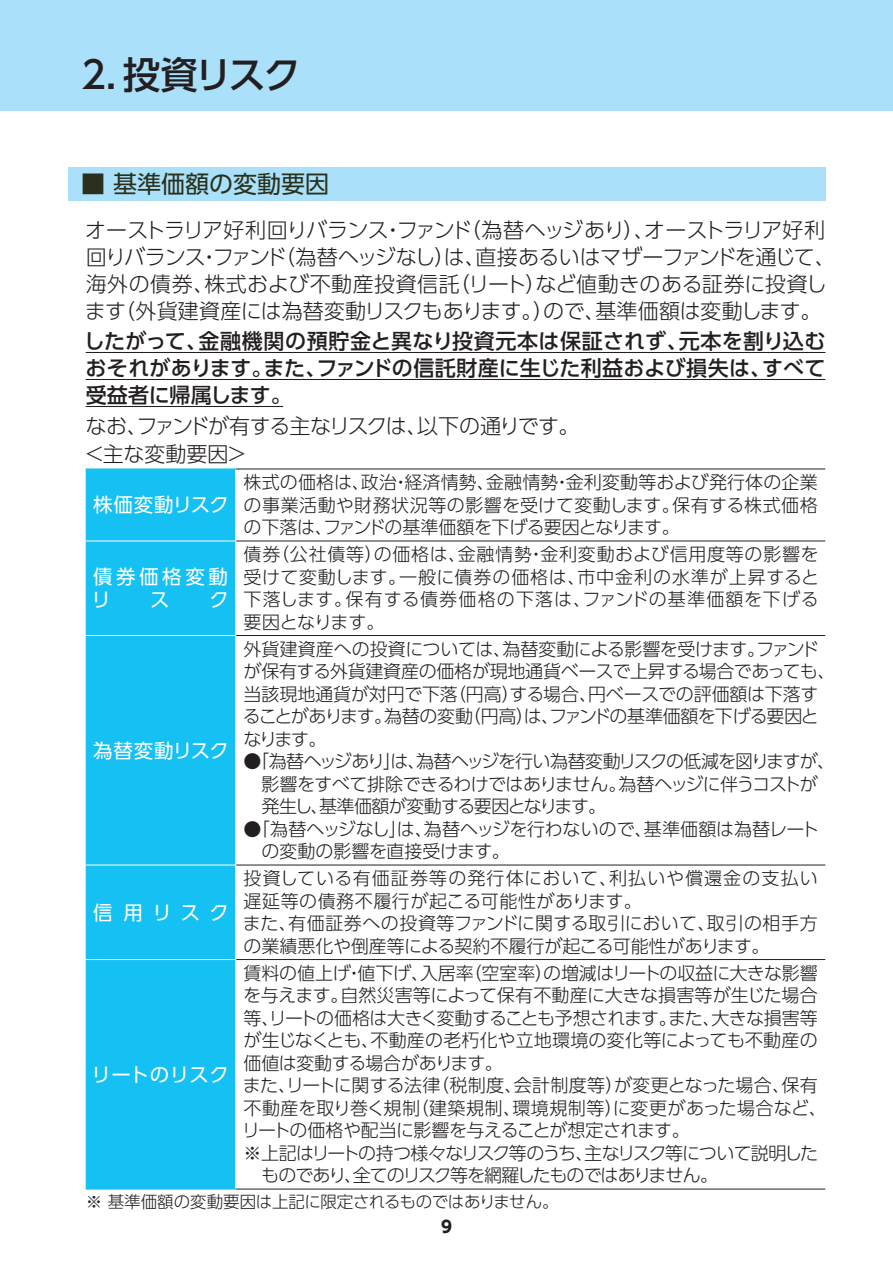
<style>
.page{position:relative;width:893px;height:1263px;background:#fff}
.page>*{position:absolute;margin:0;border:0;box-sizing:border-box;transform-origin:0 0}
.t1{font:500 37.5px "UD Shin Go Pro";letter-spacing:-.075em;color:#231f20}
.t2{font:24px "UD Shin Go Pro";color:#29311c}
.t3{font:300 21px/27px "UD Shin Go Pro";letter-spacing:-.015em;color:#231f20}
.t4{font:500 21px/27px "UD Shin Go Pro";color:#231f20;text-align:justify}
.t5{font:300 21px/28.5px "UD Shin Go Pro";letter-spacing:-.035em;color:#231f20}
.t6{font:19.5px "UD Shin Go Pro";color:#fff}
.t7{font:19.5px/22.5px "UD Shin Go Pro";letter-spacing:.04em;color:#fff}
.t8{font:19.5px "UD Shin Go Pro";letter-spacing:.02em;color:#fff}
.t9{font:300 18px/22.5px "UD Shin Go Pro";letter-spacing:-.02em;color:#231f20;text-align:justify}
.t10{font:300 18px/22.5px "UD Shin Go Pro";letter-spacing:.025em;color:#231f20}
.t11{font:300 18px/22.5px "UD Shin Go Pro";letter-spacing:-.045em;color:#231f20}
.t12{font:300 18px "UD Shin Go Pro";color:#231f20}
.t13{font:300 18px "UD Shin Go Pro";letter-spacing:-.085em;color:#231f20}
.t14{font:300 18px "UD Shin Go Pro";letter-spacing:.015em;color:#231f20}
.t15{font:300 18px "UD Shin Go Pro";letter-spacing:-.06em;color:#231f20}
.t16{font:300 16.5px "UD Shin Go Pro";letter-spacing:-.02em;color:#231f20}
.t17{font:700 16.5px "UD Shin Go Pro";color:#231f20}
</style>
<div class="page">
<div style="left:0;top:0;width:893px;height:110px;background:#aae0f9"></div>
<div style="left:68px;top:168px;width:757px;height:33px;background:#aae0f9"></div>
<hr style="left:86px;top:352px;width:739px;height:1px;background:#231f20">
<hr style="left:86px;top:379px;width:739px;height:1px;background:#231f20">
<hr style="left:86px;top:406px;width:197px;height:1px;background:#231f20">
<div style="left:86px;top:470px;width:149px;height:719px;background:#15c0f2"></div>
<hr style="left:236px;top:469px;width:589px;height:1px;background:#231f20">
<hr style="left:236px;top:541px;width:589px;height:1px;background:#231f20">
<hr style="left:236px;top:635px;width:589px;height:1px;background:#231f20">
<hr style="left:236px;top:865px;width:589px;height:1px;background:#231f20">
<hr style="left:236px;top:959px;width:589px;height:1px;background:#231f20">
<hr style="left:236px;top:1189px;width:589px;height:1px;background:#231f20">
<hr style="left:86px;top:469px;width:150px;height:1px;background:#15c0f2">
<hr style="left:86px;top:1189px;width:150px;height:1px;background:#15c0f2">
<hr style="left:86px;top:541px;width:150px;height:1px;background:#fff">
<hr style="left:86px;top:635px;width:150px;height:1px;background:#fff">
<hr style="left:86px;top:865px;width:150px;height:1px;background:#fff">
<hr style="left:86px;top:959px;width:150px;height:1px;background:#fff">
<h1 class="t1" style="left:81px;top:44px;width:221px">2．投資リスク</h1>
<h2 class="t2" style="left:81px;top:165px;width:250px">■ 基準価額の変動要因</h2>
<p class="t3" style="left:85px;top:216px;width:752px">オーストラリア好利回りバランス・ファンド（為替ヘッジあり）、オーストラリア好利回りバランス・ファンド（為替ヘッジなし）は、直接あるいはマザーファンドを通じて、海外の債券、株式および不動産投資信託（リート）など値動きのある証券に投資します（外貨建資産には為替変動リスクもあります。）ので、基準価額は変動します。</p>
<p class="t4" style="left:84px;top:327px;width:743px">したがって、金融機関の預貯金と異なり投資元本は保証されず、元本を割り込むおそれがあります。また、ファンドの信託財産に生じた利益および損失は、すべて受益者に帰属します。</p>
<p class="t5" style="left:84px;top:410px;width:497px">なお、ファンドが有する主なリスクは、以下の通りです。＜主な変動要因＞</p>
<p class="t6" style="left:93px;top:489px;width:137px">株価変動リスク</p>
<p class="t9" style="left:244px;top:471px;width:576px">株式の価格は、政治・経済情勢、金融情勢・金利変動等および発行体の企業の事業活動や財務状況等の影響を受けて変動します。保有する株式価格の下落は、ファンドの基準価額を下げる要因となります。</p>
<p class="t7" style="left:92px;top:565px;width:138px">債券価格変動リ</p>
<p class="t7" style="left:150px;top:588px;width:21px">ス</p>
<p class="t7" style="left:209px;top:588px;width:21px">ク</p>
<p class="t6" style="left:93px;top:734px;width:137px">為替変動リスク</p>
<p class="t7" style="left:93px;top:900px;width:137px">信用リスク</p>
<p class="t9" style="left:244px;top:543px;width:577px">債券（公社債等）の価格は、金融情勢・金利変動および信用度等の影響を受けて変動します。一般に債券の価格は、市中金利の水準が上昇すると下落します。保有する債券価格の下落は、ファンドの基準価額を下げる要因となります。</p>
<p class="t9" style="left:243px;top:637px;width:594px;text-align:left">外貨建資産への投資については、為替変動による影響を受けます。ファンドが保有する外貨建資産の価格が現地通貨ベースで上昇する場合であっても、当該現地通貨が対円で下落（円高）する場合、円ベースでの評価額は下落することがあります。為替の変動（円高）は、ファンドの基準価額を下げる要因となります。</p>
<p class="t11" style="left:262px;top:750px;width:575px;text-indent:-18px">●「為替ヘッジあり」は、為替ヘッジを行い為替変動リスクの低減を図りますが、影響をすべて排除できるわけではありません。為替ヘッジに伴うコストが発生し、基準価額が変動する要因となります。</p>
<p class="t9" style="left:262px;top:817px;width:559px;text-indent:-18px">●「為替ヘッジなし」は、為替ヘッジを行わないので、基準価額は為替レートの変動の影響を直接受けます。</p>
<p class="t10" style="left:243px;top:867px;width:576px">投資している有価証券等の発行体において、利払いや償還金の支払い遅延等の債務不履行が起こる可能性があります。<br>また、有価証券への投資等ファンドに関する取引において、取引の相手方の業績悪化や倒産等による契約不履行が起こる可能性があります。</p>
<p class="t9" style="left:244px;top:961px;width:576px">賃料の値上げ・値下げ、入居率（空室率）の増減はリートの収益に大きな影響</p>
<p class="t9" style="left:243px;top:984px;width:576px">を与えます。自然災害等によって保有不動産に大きな損害等が生じた場合</p>
<p class="t9" style="left:244px;top:1006px;width:576px">等、リートの価格は大きく変動することも予想されます。また、大きな損害等</p>
<p class="t14" style="left:244px;top:1026px;width:576px">が生じなくとも、不動産の老朽化や立地環境の変化等によっても不動産の</p>
<p class="t9" style="left:244px;top:1051px;width:261px">価値は変動する場合があります。</p>
<p class="t12" style="left:243px;top:1071px;width:576px">また、リートに関する法律（税制度、会計制度等）が変更となった場合、保有</p>
<p class="t10" style="left:244px;top:1096px;width:585px">不動産を取り巻く規制（建築規制、環境規制等）に変更があった場合など、</p>
<p class="t9" style="left:242px;top:1119px;width:449px">リートの価格や配当に影響を与えることが想定されます。</p>
<p class="t13" style="left:244px;top:1138px;width:576px">※上記はリートの持つ様々なリスク等のうち、主なリスク等について説明した</p>
<p class="t15" style="left:261px;top:1161px;width:459px">ものであり、全てのリスク等を網羅したものではありません。</p>
<p class="t16" style="left:86px;top:1188px;width:474px">※ 基準価額の変動要因は上記に限定されるものではありません。</p>
<p class="t8" style="left:92px;top:1058px;width:139px">リートのリスク</p>
<p class="t17" style="left:441px;top:1213px;width:12px">9</p>
</div>
